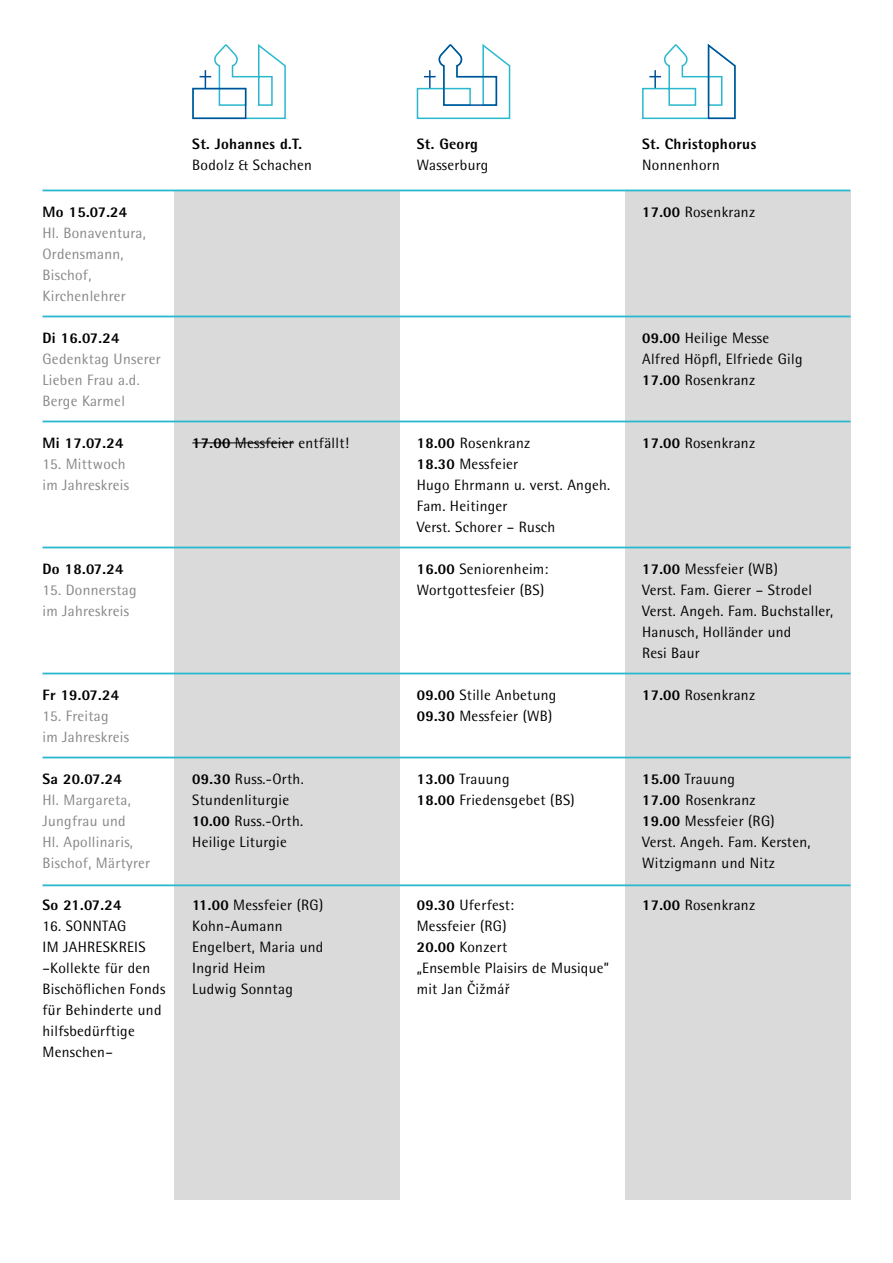
<style>
.page{position:relative;width:893px;height:1263px;background:#fff}
.page>*{position:absolute;margin:0;border:0;box-sizing:border-box;transform-origin:0 0}
.t1{font:15px/21px "Rotis Semi Sans Std";letter-spacing:.02em;color:#000}
.t2{font:15px/21px "Rotis Semi Sans Std";letter-spacing:.02em;color:#878787}
.t3{font:800 15px "Rotis Semi Sans Std";letter-spacing:.02em;color:#000}
.t4{font:15px "B&B Sans";letter-spacing:.02em;color:#000}
.s1{font-weight:800}
.s2{font-family:"Rotis Semi Sans Std"}
</style>
<div class="page">
<div style="left:625px;top:191px;width:225px;height:1008px;background:#dadada"></div>
<div style="left:174px;top:191px;width:226px;height:1008px;background:#dadada"></div>
<hr style="left:192px;top:442px;width:102px;height:1px;background:#000">
<hr style="left:43px;top:190px;width:807px;height:1px;background:#29b8ce">
<hr style="left:43px;top:316px;width:807px;height:1px;background:#29b8ce">
<hr style="left:43px;top:421px;width:807px;height:1px;background:#29b8ce">
<hr style="left:43px;top:547px;width:807px;height:1px;background:#29b8ce">
<hr style="left:43px;top:673px;width:807px;height:1px;background:#29b8ce">
<hr style="left:43px;top:757px;width:807px;height:1px;background:#29b8ce">
<hr style="left:43px;top:884px;width:807px;height:2px;background:#29b8ce">
<svg style="left:642px;top:44px;width:94px;height:76px"></svg>
<svg style="left:416px;top:44px;width:95px;height:76px"></svg>
<svg style="left:192px;top:44px;width:94px;height:76px"></svg>
<div style="left:192px;top:88px;width:54px;height:31px;border:2px solid #005098"></div>
<p class="t3" style="left:43px;top:202px;width:86px">Mo 15.07.24</p>
<p class="t2" style="left:43px;top:222px;width:105px">Hl. Bonaventura,<br>Ordensmann,<br>Bischof,<br>Kirchenlehrer</p>
<p class="t3" style="left:43px;top:328px;width:78px">Di 16.07.24</p>
<p class="t2" style="left:43px;top:348px;width:120px">Gedenktag Unserer<br>Lieben Frau a.d.<br>Berge Karmel</p>
<p class="t3" style="left:43px;top:433px;width:82px">Mi 17.07.24</p>
<p class="t2" style="left:43px;top:453px;width:88px">15. Mittwoch im Jahreskreis</p>
<p class="t3" style="left:192px;top:134px;width:111px">St. Johannes d.T.</p>
<p class="t1" style="left:192px;top:154px;width:121px">Bodolz &amp; Schachen</p>
<p class="t1" style="left:192px;top:432px;width:158px"><span class="s1">17.00</span> Messfeier entfällt!</p>
<p class="t3" style="left:43px;top:559px;width:82px">Do 18.07.24</p>
<p class="t2" style="left:43px;top:579px;width:96px">15. Donnerstag im Jahreskreis</p>
<p class="t3" style="left:43px;top:685px;width:78px">Fr 19.07.24</p>
<p class="t2" style="left:43px;top:705px;width:88px">15. Freitag<br>im Jahreskreis</p>
<p class="t3" style="left:43px;top:769px;width:81px">Sa 20.07.24</p>
<p class="t2" style="left:43px;top:789px;width:109px">Hl. Margareta,<br>Jungfrau und<br>Hl. Apollinaris,<br>Bischof, Märtyrer</p>
<p class="t3" style="left:43px;top:895px;width:80px">So 21.07.24</p>
<p class="t1" style="left:43px;top:915px;width:124px">16. SONNTAG<br>IM JAHRESKREIS –Kollekte für den<br>Bischöflichen Fonds für Behinderte und hilfsbedürftige<br>Menschen–</p>
<p class="t1" style="left:192px;top:768px;width:113px"><span class="s1">09.30</span> Russ.-Orth.<br>Stundenliturgie<br><span class="s1">10.00</span> Russ.-Orth.<br>Heilige Liturgie</p>
<p class="t1" style="left:192px;top:894px;width:133px"><span class="s1">11.00</span> Messfeier (RG)<br>Kohn-Aumann<br>Engelbert, Maria und<br>Ingrid Heim<br>Ludwig Sonntag</p>
<p class="t3" style="left:417px;top:134px;width:63px">St. Georg</p>
<p class="t1" style="left:417px;top:154px;width:73px">Wasserburg</p>
<p class="t3" style="left:642px;top:134px;width:116px">St. Christophorus</p>
<p class="t1" style="left:642px;top:154px;width:79px">Nonnenhorn</p>
<p class="t1" style="left:642px;top:201px;width:115px"><span class="s1">17.00</span> Rosenkranz</p>
<p class="t1" style="left:417px;top:432px;width:195px"><span class="s1">18.00</span> Rosenkranz<br><span class="s1">18.30</span> Messfeier<br>Hugo Ehrmann u. verst. Angeh.<br>Fam. Heitinger<br>Verst. Schorer – Rusch</p>
<p class="t1" style="left:417px;top:558px;width:133px"><span class="s1">16.00</span> Seniorenheim:<br>Wortgottesfeier (BS)</p>
<p class="t1" style="left:417px;top:684px;width:141px"><span class="s1">09.00</span> Stille Anbetung<br><span class="s1">09.30</span> Messfeier (WB)</p>
<p class="t1" style="left:417px;top:768px;width:160px"><span class="s1">13.00</span> Trauung<br><span class="s1">18.00</span> Friedensgebet (BS)</p>
<p class="t1" style="left:417px;top:894px;width:194px"><span class="s1">09.30</span> Uferfest:<br>Messfeier (RG)<br><span class="s1">20.00</span> Konzert<br>„Ensemble Plaisirs de Musique”</p>
<p class="t4" style="left:417px;top:980px;width:94px"><span class="s2">mit</span> Jan Čižmář</p>
<p class="t1" style="left:642px;top:327px;width:162px"><span class="s1">09.00</span> Heilige Messe<br>Alfred Höpfl, Elfriede Gilg<br><span class="s1">17.00</span> Rosenkranz</p>
<p class="t1" style="left:642px;top:432px;width:115px"><span class="s1">17.00</span> Rosenkranz</p>
<p class="t1" style="left:642px;top:558px;width:193px"><span class="s1">17.00</span> Messfeier (WB)<br>Verst. Fam. Gierer – Strodel<br>Verst. Angeh. Fam. Buchstaller,<br>Hanusch, Holländer und<br>Resi Baur</p>
<p class="t1" style="left:642px;top:684px;width:115px"><span class="s1">17.00</span> Rosenkranz</p>
<p class="t1" style="left:642px;top:768px;width:170px"><span class="s1">15.00</span> Trauung<br><span class="s1">17.00</span> Rosenkranz<br><span class="s1">19.00</span> Messfeier (RG)<br>Verst. Angeh. Fam. Kersten,<br>Witzigmann und Nitz</p>
<p class="t1" style="left:642px;top:894px;width:115px"><span class="s1">17.00</span> Rosenkranz</p>
</div>
